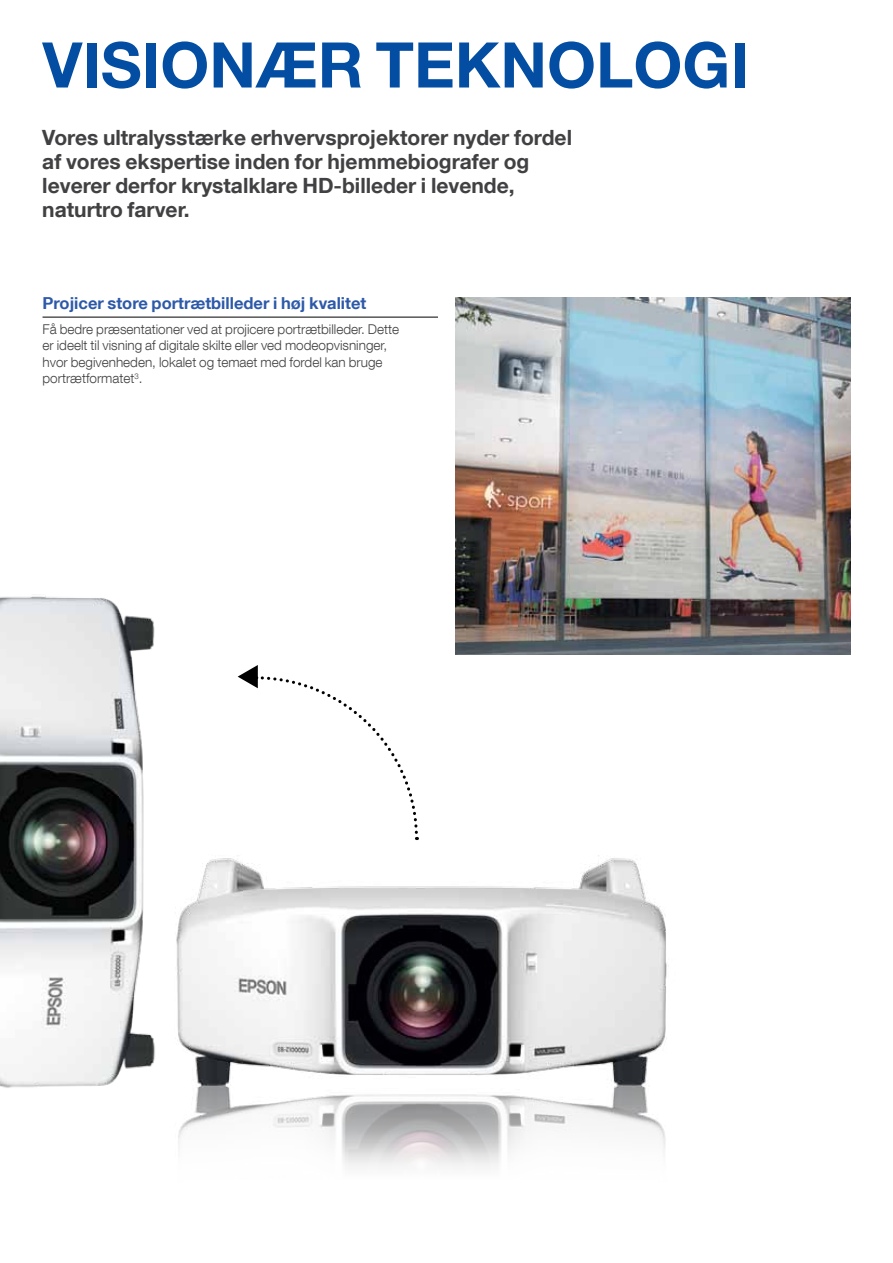
<style>
.page{position:relative;width:893px;height:1263px;background:#fff}
.page>*{position:absolute;margin:0;border:0;box-sizing:border-box;transform-origin:0 0}
.t1{font:700 63px "Helvetica Neue LT Com";color:#034ea2}
.t2{font:700 21px/24px "Helvetica Neue LT Com";color:#414042}
.t3{font:700 16.5px "Helvetica Neue LT Com";color:#2d59a9}
.t4{font:300 13.5px/16.5px "Helvetica Neue LT Com";color:#414042}
</style>
<div class="page">
<hr style="left:43px;top:317px;width:395px;height:1px;background:#000">
<img style="left:455px;top:298px;width:395px;height:357px">
<img style="left:176px;top:855px;width:493px;height:312px">
<img style="left:0;top:596px;width:155px;height:492px">
<svg style="left:238px;top:665px;width:181px;height:175px"></svg>
<h1 class="t1" style="left:43px;top:25px;width:708px">VISIONÆR TEKNOLOGI</h1>
<h2 class="t2" style="left:42px;top:125px;width:531px">Vores ultralysstærke erhvervsprojektorer nyder fordel af vores ekspertise inden for hjemmebiografer og leverer derfor krystalklare HD-billeder i levende, naturtro farver.</h2>
<p class="t3" style="left:43px;top:293px;width:325px">Projicer store portrætbilleder i høj kvalitet</p>
<p class="t4" style="left:43px;top:320px;width:358px">Få bedre præsentationer ved at projicere portrætbilleder. Dette er ideelt til visning af digitale skilte eller ved modeopvisninger, hvor begivenheden, lokalet og temaet med fordel kan bruge portrætformatet<sup>3</sup>.</p>
</div>
